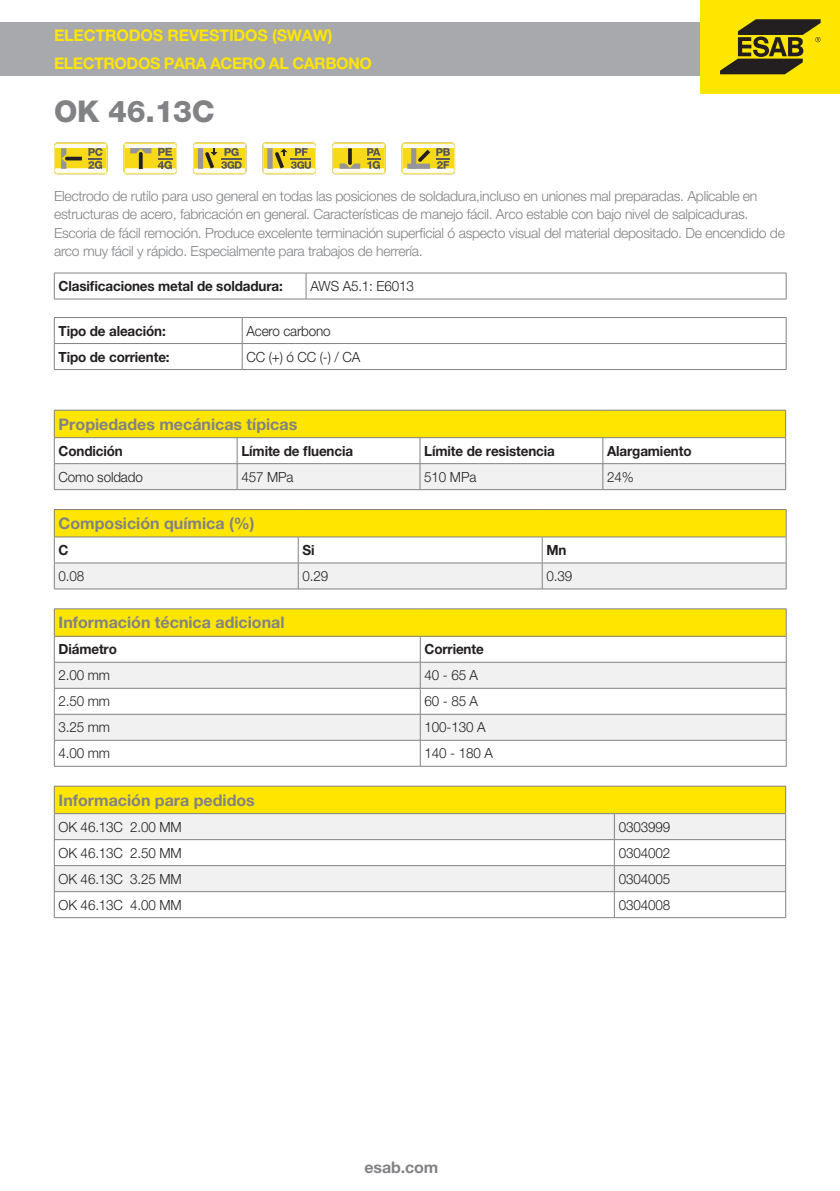
<style>
.page{position:relative;width:840px;height:1191px;background:#fff}
.page>*{position:absolute;margin:0;border:0;box-sizing:border-box;transform-origin:0 0}
.t1{font:800 30px "Helvetica Neue LT Pro";letter-spacing:-.01em;color:#808285}
.t2{font:700 16px "Helvetica Neue LT Pro";color:#808285}
.t3{font:700 16px "Helvetica Neue LT Pro";letter-spacing:-.03em;color:#ffe600}
.t4{font:700 16px "Helvetica Neue LT Pro";letter-spacing:-.01em;color:#ffe600}
.t5{font:300 14px/18px "Helvetica Neue LT Pro";letter-spacing:-.02em;color:#808285}
.t6{font:300 14px "Helvetica Neue LT Pro";letter-spacing:-.01em;color:#231f20;scale:.96 1}
.t7{font:700 14px "Helvetica Neue LT Pro";letter-spacing:-.01em;color:#231f20;scale:.96 1}
</style>
<div class="page">
<div style="left:0;top:22px;width:700px;height:54px;background:#a7a9ac"></div>
<div style="left:700px;top:0;width:139px;height:94px;background:#ffe600"></div>
<svg style="left:720px;top:19px;width:100px;height:55px"></svg>
<hr style="left:54px;top:273px;width:252px;height:1px;background:#808285">
<svg style="left:54px;top:273px;width:1px;height:26px"></svg>
<hr style="left:306px;top:273px;width:480px;height:1px;background:#808285">
<svg style="left:305px;top:273px;width:1px;height:26px"></svg>
<svg style="left:785px;top:273px;width:1px;height:26px"></svg>
<hr style="left:54px;top:299px;width:252px;height:1px;background:#808285">
<hr style="left:306px;top:299px;width:480px;height:1px;background:#808285">
<hr style="left:54px;top:317px;width:188px;height:1px;background:#808285">
<hr style="left:242px;top:317px;width:544px;height:1px;background:#808285">
<hr style="left:54px;top:343px;width:188px;height:1px;background:#808285">
<svg style="left:54px;top:318px;width:1px;height:51px"></svg>
<hr style="left:242px;top:343px;width:544px;height:1px;background:#808285">
<svg style="left:242px;top:318px;width:1px;height:51px"></svg>
<svg style="left:785px;top:318px;width:1px;height:51px"></svg>
<hr style="left:54px;top:369px;width:188px;height:1px;background:#808285">
<hr style="left:242px;top:369px;width:544px;height:1px;background:#808285">
<svg style="left:54px;top:410px;width:731px;height:79px"></svg>
<hr style="left:54px;top:489px;width:183px;height:1px;background:#808285">
<hr style="left:237px;top:489px;width:183px;height:1px;background:#808285">
<hr style="left:420px;top:489px;width:182px;height:1px;background:#808285">
<hr style="left:602px;top:489px;width:183px;height:1px;background:#808285">
<hr style="left:54px;top:509px;width:244px;height:1px;background:#808285">
<hr style="left:298px;top:509px;width:244px;height:1px;background:#808285">
<hr style="left:542px;top:509px;width:244px;height:1px;background:#808285">
<svg style="left:54px;top:510px;width:732px;height:79px"></svg>
<hr style="left:54px;top:536px;width:244px;height:1px;background:#808285">
<hr style="left:298px;top:536px;width:244px;height:1px;background:#808285">
<hr style="left:542px;top:536px;width:244px;height:1px;background:#808285">
<div style="left:54px;top:609px;width:731px;height:27px;background:#ffe600"></div>
<svg style="left:55px;top:663px;width:730px;height:77px;fill:#f1f1f2"></svg>
<hr style="left:54px;top:662px;width:366px;height:1px;background:#808285">
<hr style="left:420px;top:662px;width:366px;height:1px;background:#808285">
<hr style="left:54px;top:608px;width:366px;height:1px;background:#808285">
<hr style="left:420px;top:608px;width:366px;height:1px;background:#808285">
<hr style="left:54px;top:636px;width:366px;height:1px;background:#808285">
<hr style="left:420px;top:636px;width:366px;height:1px;background:#808285">
<hr style="left:54px;top:688px;width:366px;height:1px;background:#808285">
<hr style="left:420px;top:688px;width:366px;height:1px;background:#808285">
<hr style="left:54px;top:714px;width:366px;height:1px;background:#808285">
<hr style="left:420px;top:714px;width:366px;height:1px;background:#808285">
<hr style="left:54px;top:740px;width:366px;height:1px;background:#808285">
<svg style="left:54px;top:609px;width:1px;height:157px"></svg>
<hr style="left:420px;top:740px;width:366px;height:1px;background:#808285">
<svg style="left:419px;top:636px;width:1px;height:130px"></svg>
<hr style="left:54px;top:766px;width:366px;height:1px;background:#808285">
<hr style="left:420px;top:766px;width:366px;height:1px;background:#808285">
<svg style="left:785px;top:609px;width:1px;height:157px"></svg>
<div style="left:54px;top:786px;width:731px;height:27px;background:#ffe600"></div>
<svg style="left:55px;top:814px;width:729px;height:77px;fill:#f1f1f2"></svg>
<hr style="left:54px;top:839px;width:560px;height:1px;background:#808285">
<hr style="left:614px;top:839px;width:171px;height:1px;background:#808285">
<hr style="left:54px;top:865px;width:560px;height:1px;background:#808285">
<hr style="left:614px;top:865px;width:171px;height:1px;background:#808285">
<hr style="left:54px;top:891px;width:560px;height:1px;background:#808285">
<hr style="left:614px;top:891px;width:171px;height:1px;background:#808285">
<svg style="left:613px;top:814px;width:1px;height:103px"></svg>
<hr style="left:54px;top:917px;width:560px;height:1px;background:#808285">
<hr style="left:614px;top:917px;width:171px;height:1px;background:#808285">
<hr style="left:54px;top:786px;width:560px;height:1px;background:#808285">
<svg style="left:54px;top:786px;width:1px;height:131px"></svg>
<hr style="left:614px;top:786px;width:171px;height:1px;background:#808285">
<svg style="left:784px;top:786px;width:1px;height:107px"></svg>
<hr style="left:54px;top:813px;width:560px;height:1px;background:#808285">
<hr style="left:614px;top:813px;width:171px;height:1px;background:#808285">
<svg style="left:54px;top:142px;width:53px;height:32px"></svg>
<div style="left:55px;top:143px;width:51px;height:30px;background:#f7d917;border-radius:2px"></div>
<img style="left:56px;top:169px;width:50px;height:4px">
<img style="left:56px;top:144px;width:50px;height:4px">
<svg style="left:88px;top:148px;width:14px;height:21px"></svg>
<svg style="left:61px;top:148px;width:21px;height:21px"></svg>
<svg style="left:123px;top:142px;width:54px;height:32px"></svg>
<div style="left:124px;top:143px;width:52px;height:30px;background:#f7d917;border-radius:2px"></div>
<img style="left:125px;top:169px;width:50px;height:4px">
<img style="left:125px;top:144px;width:50px;height:4px">
<svg style="left:158px;top:148px;width:14px;height:21px"></svg>
<svg style="left:130px;top:148px;width:21px;height:21px"></svg>
<svg style="left:193px;top:142px;width:53px;height:32px"></svg>
<svg style="left:194px;top:143px;width:51px;height:30px"></svg>
<img style="left:194px;top:169px;width:51px;height:4px">
<img style="left:194px;top:144px;width:51px;height:4px">
<svg style="left:198px;top:148px;width:43px;height:21px"></svg>
<svg style="left:262px;top:142px;width:54px;height:32px"></svg>
<div style="left:263px;top:143px;width:52px;height:30px;background:#f7d917;border-radius:2px"></div>
<img style="left:264px;top:169px;width:50px;height:4px">
<img style="left:264px;top:144px;width:50px;height:4px">
<svg style="left:267px;top:148px;width:44px;height:21px"></svg>
<svg style="left:332px;top:142px;width:53px;height:32px"></svg>
<div style="left:333px;top:143px;width:51px;height:30px;background:#f7d917;border-radius:2px"></div>
<img style="left:333px;top:169px;width:50px;height:4px">
<img style="left:333px;top:144px;width:50px;height:4px">
<svg style="left:366px;top:148px;width:14px;height:21px"></svg>
<svg style="left:339px;top:148px;width:21px;height:21px"></svg>
<svg style="left:401px;top:142px;width:54px;height:32px"></svg>
<div style="left:402px;top:143px;width:52px;height:30px;background:#f7d917;border-radius:2px"></div>
<img style="left:403px;top:169px;width:50px;height:4px">
<img style="left:403px;top:144px;width:50px;height:4px">
<svg style="left:407px;top:148px;width:42px;height:21px"></svg>
<p class="t4" style="left:54px;top:26px;width:280px">ELECTRODOS REVESTIDOS (SWAW)</p>
<p class="t3" style="left:54px;top:54px;width:319px">ELECTRODOS PARA ACERO AL CARBONO</p>
<h1 class="t1" style="left:54px;top:94px;width:162px">OK 46.13C</h1>
<p class="t5" style="left:54px;top:187px;width:732px">Electrodo de rutilo para uso general en todas las posiciones de soldadura,incluso en uniones mal preparadas. Aplicable en estructuras de acero, fabricación en general. Características de manejo fácil. Arco estable con bajo nivel de salpicaduras.<br>Escoria de fácil remoción. Produce excelente terminación superficial ó aspecto visual del material depositado. De encendido de arco muy fácil y rápido. Especialmente para trabajos de herrería.</p>
<p class="t7" style="left:59px;top:277px;width:235px">Clasificaciones metal de soldadura:</p>
<p class="t6" style="left:310px;top:277px;width:109px">AWS A5.1: E6013</p>
<p class="t7" style="left:59px;top:322px;width:113px">Tipo de aleación:</p>
<p class="t6" style="left:246px;top:322px;width:89px">Acero carbono</p>
<p class="t7" style="left:59px;top:348px;width:117px">Tipo de corriente:</p>
<p class="t6" style="left:246px;top:348px;width:120px">CC (+) ó CC (-) / CA</p>
<p class="t2" style="left:59px;top:414px;width:240px">Propiedades mecánicas típicas</p>
<p class="t7" style="left:59px;top:442px;width:68px">Condición</p>
<p class="t7" style="left:241px;top:442px;width:118px">Límite de fluencia</p>
<p class="t7" style="left:424px;top:442px;width:137px">Límite de resistencia</p>
<p class="t7" style="left:606px;top:442px;width:89px">Alargamiento</p>
<p class="t6" style="left:59px;top:468px;width:89px">Como soldado</p>
<p class="t6" style="left:241px;top:468px;width:56px">457 MPa</p>
<p class="t6" style="left:424px;top:468px;width:56px">510 MPa</p>
<p class="t6" style="left:606px;top:468px;width:29px">24%</p>
<p class="t2" style="left:59px;top:513px;width:197px">Composición química (%)</p>
<p class="t7" style="left:59px;top:541px;width:12px">C</p>
<p class="t7" style="left:302px;top:541px;width:14px">Si</p>
<p class="t7" style="left:546px;top:541px;width:22px">Mn</p>
<p class="t6" style="left:59px;top:567px;width:28px">0.08</p>
<p class="t6" style="left:302px;top:567px;width:28px">0.29</p>
<p class="t6" style="left:546px;top:567px;width:28px">0.39</p>
<p class="t2" style="left:59px;top:612px;width:227px">Información técnica adicional</p>
<p class="t7" style="left:59px;top:640px;width:62px">Diámetro</p>
<p class="t7" style="left:424px;top:640px;width:63px">Corriente</p>
<p class="t6" style="left:59px;top:667px;width:55px">2.00 mm</p>
<p class="t6" style="left:424px;top:667px;width:57px">40 - 65 A</p>
<p class="t6" style="left:59px;top:693px;width:55px">2.50 mm</p>
<p class="t6" style="left:424px;top:693px;width:57px">60 - 85 A</p>
<p class="t6" style="left:59px;top:719px;width:55px">3.25 mm</p>
<p class="t6" style="left:424px;top:719px;width:65px">100-130 A</p>
<p class="t6" style="left:59px;top:745px;width:55px">4.00 mm</p>
<p class="t6" style="left:424px;top:745px;width:72px">140 - 180 A</p>
<p class="t2" style="left:59px;top:790px;width:198px">Información para pedidos</p>
<p class="t6" style="left:59px;top:818px;width:130px">OK 46.13C 2.00 MM</p>
<p class="t6" style="left:618px;top:818px;width:55px">0303999</p>
<p class="t6" style="left:59px;top:844px;width:130px">OK 46.13C 2.50 MM</p>
<p class="t6" style="left:618px;top:844px;width:55px">0304002</p>
<p class="t6" style="left:59px;top:870px;width:130px">OK 46.13C 3.25 MM</p>
<p class="t6" style="left:618px;top:870px;width:55px">0304005</p>
<p class="t6" style="left:59px;top:896px;width:130px">OK 46.13C 4.00 MM</p>
<p class="t6" style="left:618px;top:896px;width:55px">0304008</p>
<p class="t2" style="left:364px;top:1157px;width:75px">esab.com</p>
</div>
